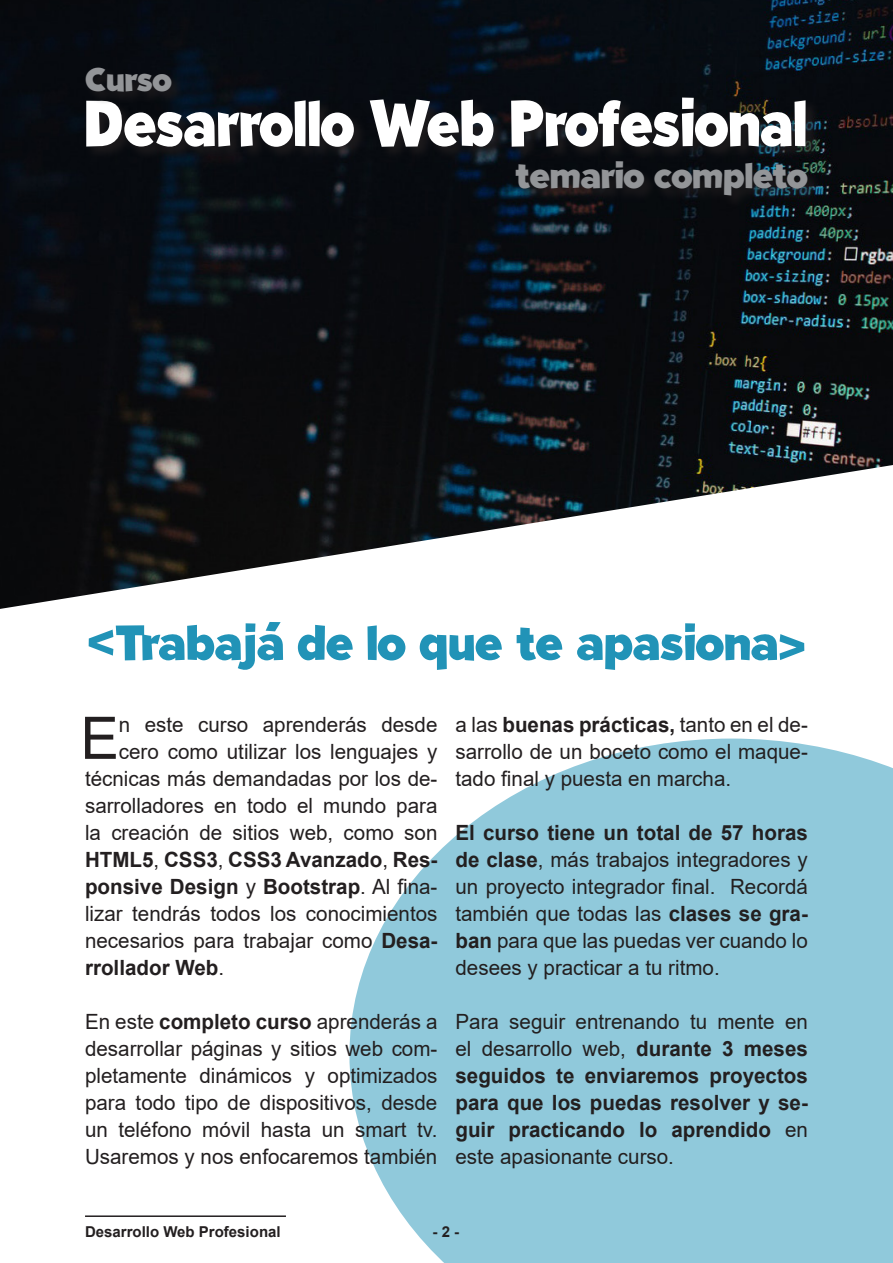
<style>
.page{position:relative;width:893px;height:1263px;background:#fff}
.page>*{position:absolute;margin:0;border:0;box-sizing:border-box;transform-origin:0 0}
.t1{font:67.5px "Fright Night";color:#fff;scale:.9 1}
.t2{font:58.65px "Arial";color:#231f20}
.t3{font:51px "Fright Night";letter-spacing:-.01em;color:#2193b7}
.t4{font:37.5px "Fright Night";letter-spacing:-.01em;color:#939598}
.t5{font:34.5px "Fright Night";color:#939598}
.t6{font:21px/27px "Arial";color:#231f20;text-align:justify}
.t7{font:700 21px/27px "Arial";color:#231f20;text-align:justify}
.t8{font:700 15px "Arial";color:#231f20}
.s1{font-weight:400}
.s2{font-weight:700}
</style>
<div class="page">
<hr style="left:85px;top:1215px;width:201px;height:2px;background:#231f20">
<svg style="left:349px;top:738px;width:544px;height:525px;background:#9dcfdf"></svg>
<img style="left:0;top:0;width:893px;height:609px">
<div style="left:84px;top:96px;width:736px;height:65px;background:#231f20;opacity:.75"></div>
<div style="left:514px;top:160px;width:307px;height:50px;background:#231f20;opacity:.75"></div>
<div style="left:84px;top:66px;width:101px;height:40px;background:#0b0e13"></div>
<p class="t5" style="left:85px;top:56px;width:88px">Curso</p>
<p class="t1" style="left:85px;top:78px;width:803px">Desarrollo Web Profesional</p>
<p class="t4" style="left:515px;top:151px;width:294px">temario completo</p>
<p class="t3" style="left:87px;top:609px;width:720px">&lt;Trabajá de lo que te apasiona&gt;</p>
<p class="t2" style="left:80px;top:698px;width:40px">E</p>
<p class="t6" style="left:119px;top:711px;width:320px">n este curso aprenderás desde</p>
<p class="t6" style="left:119px;top:738px;width:320px">cero como utilizar los lenguajes y</p>
<p class="t6" style="left:85px;top:765px;width:354px">técnicas más demandadas por los de-</p>
<p class="t6" style="left:85px;top:792px;width:354px">sarrolladores en todo el mundo para</p>
<p class="t6" style="left:85px;top:819px;width:354px">la creación de sitios web, como son</p>
<p class="t7" style="left:85px;top:846px;width:354px">HTML5<span class="s1">,</span> CSS3<span class="s1">,</span> CSS3 Avanzado<span class="s1">,</span> Res-</p>
<p class="t7" style="left:85px;top:873px;width:354px">ponsive Design <span class="s1">y</span> Bootstrap<span class="s1">. Al fina-</span></p>
<p class="t6" style="left:85px;top:900px;width:354px">lizar tendrás todos los conocimientos</p>
<p class="t6" style="left:85px;top:927px;width:354px">necesarios para trabajar como <span class="s2">Desa-</span></p>
<p class="t7" style="left:85px;top:954px;width:141px">rrollador Web<span class="s1">.</span></p>
<p class="t6" style="left:85px;top:1008px;width:354px">En este <span class="s2">completo curso</span> aprenderás a desarrollar páginas y sitios web com&shy;pletamente dinámicos y optimizados para todo tipo de dispositivos, desde un teléfono móvil hasta un smart tv.<br>Usaremos y nos enfocaremos también</p>
<p class="t6" style="left:455px;top:711px;width:354px">a las <span class="s2">buenas prácticas,</span> tanto en el de&shy;sarrollo de un boceto como el maque&shy;tado final y puesta en marcha.</p>
<p class="t6" style="left:455px;top:819px;width:354px"><span class="s2">El curso tiene un total de 57 horas de clase</span>, más trabajos integradores y un proyecto integrador final. Recordá también que todas las <span class="s2">clases se gra&shy;ban</span> para que las puedas ver cuando lo desees y practicar a tu ritmo.</p>
<p class="t7" style="left:455px;top:1008px;width:354px"><span class="s1">Para seguir entrenando tu mente en el desarrollo web,</span> durante 3 meses seguidos te enviaremos proyectos para que los puedas resolver y se&shy;guir practicando lo aprendido <span class="s1">en este apasionante curso.</span></p>
<p class="t8" style="left:85px;top:1221px;width:197px">Desarrollo Web Profesional</p>
<p class="t8" style="left:432px;top:1221px;width:28px">- 2 -</p>
</div>
